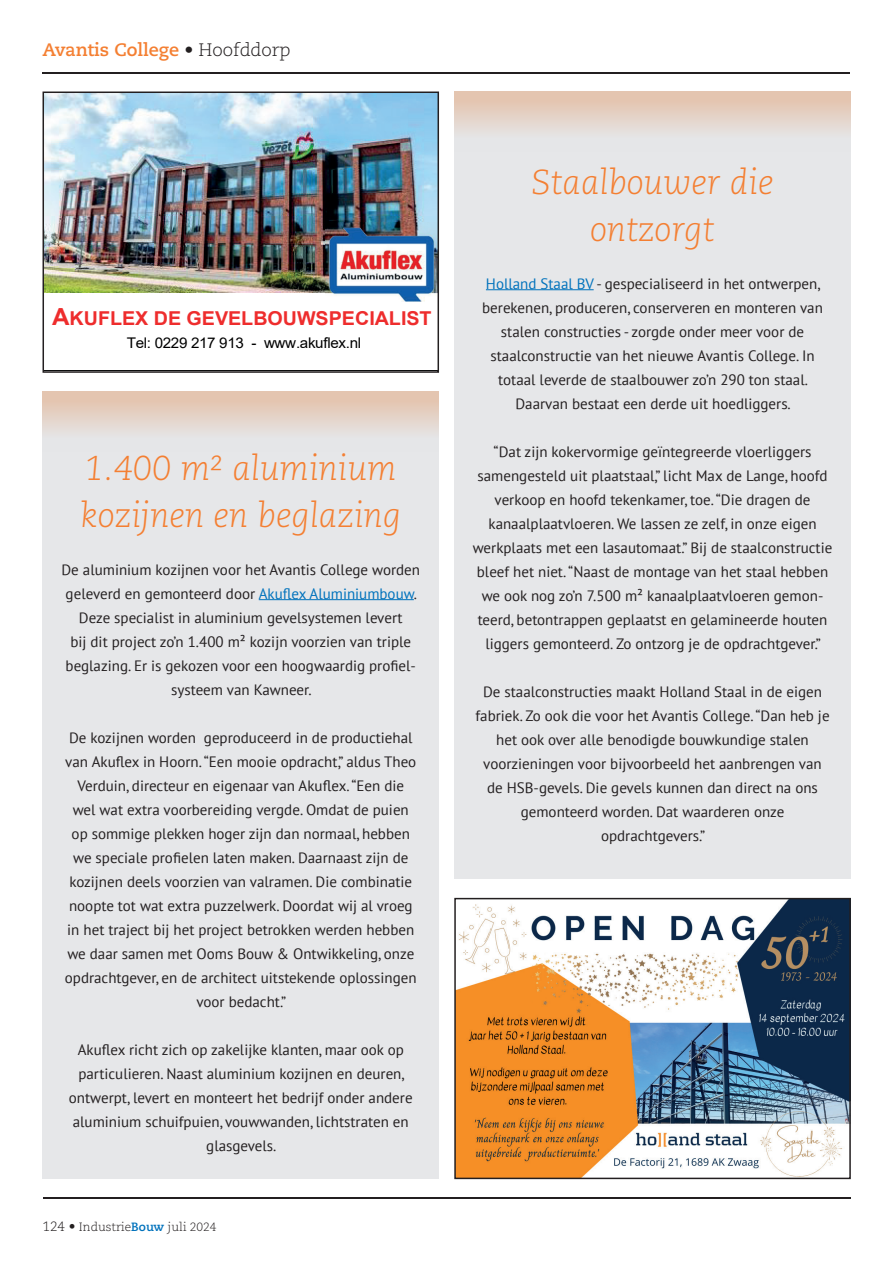
<style>
.page{position:relative;width:893px;height:1263px;background:#fff}
.page>*{position:absolute;margin:0;border:0;box-sizing:border-box;transform-origin:0 0}
.t1{font:italic 300 34.5px/46.5px "Caecilia LT Pro 46";color:#f47f32}
.t2{font:700 19.2px "Arial";color:#ee2d2d}
.t3{font:700 18px "Caecilia LT Pro 75";color:#f47f32}
.t4{font:15px/24px "PT Sans";color:#231f20;text-align:center}
.t5{font:14.7px "Arial";letter-spacing:-.02em;color:#000001}
.t6{font:300 12px "Caecilia LT Pro 45";color:#231f20}
.s1{font-family:"Caecilia LT Pro 45";font-weight:300;color:#231f20}
.s2{font-size:23.55px}
.s3{color:#0072bc}
.s4{font-size:13.5px}
.s5{font-family:"Caecilia LT Pro 75";font-weight:700;color:#0072bc}
</style>
<div class="page">
<hr style="left:43px;top:73px;width:807px;height:1px;background:#231f20">
<hr style="left:43px;top:1198px;width:808px;height:1px;background:#231f20">
<img style="left:46px;top:95px;width:390px;height:198px">
<img style="left:325px;top:223px;width:111px;height:79px">
<div style="left:43px;top:92px;width:396px;height:281px;border:2px solid #231f20"></div>
<div style="left:43px;top:392px;width:396px;height:787px;background:#e6e7e9"></div>
<div style="left:43px;top:392px;width:396px;height:60px;background:linear-gradient(to bottom,#e4c1a9,#e5ebf1)"></div>
<hr style="left:259px;top:599px;width:155px;height:1px;background:#0072bc">
<img style="left:457px;top:901px;width:391px;height:275px">
<div style="left:454px;top:898px;width:397px;height:281px;border:2px solid #231f20"></div>
<div style="left:454px;top:92px;width:396px;height:787px;background:#e6e7e9"></div>
<div style="left:454px;top:92px;width:396px;height:60px;background:linear-gradient(to bottom,#e4c1a9,#e5ebf1)"></div>
<hr style="left:486px;top:289px;width:108px;height:1px;background:#0072bc">
<p class="t3" style="left:43px;top:38px;width:249px">Avantis College <span class="s1">• Hoofddorp</span></p>
<p class="t2" style="left:52px;top:305px;width:381px"><span class="s2">A</span>KUFLEX DE GEVELBOUWSPECIALIST</p>
<p class="t5" style="left:127px;top:333px;width:236px">Tel: 0229 217 913 - www.akuflex.nl</p>
<h1 class="t1" style="left:80px;top:445px;width:323px">1.400 m² aluminium kozijnen en beglazing</h1>
<p class="t4" style="left:62px;top:557px;width:360px">De aluminium kozijnen voor het Avantis College worden geleverd en gemonteerd door <span class="s3">Akuflex Aluminiumbouw</span>.<br>Deze specialist in aluminium gevelsystemen levert<br>bij dit project zo’n 1.400 m² kozijn voorzien van triple beglazing. Er is gekozen voor een hoogwaardig profiel&shy;systeem van Kawneer.</p>
<p class="t4" style="left:65px;top:725px;width:353px">De kozijnen worden geproduceerd in de productiehal van Akuflex in Hoorn. “Een mooie opdracht,” aldus Theo Verduin, directeur en eigenaar van Akuflex. “Een die wel wat extra voorbereiding vergde. Omdat de puien op sommige plekken hoger zijn dan normaal, hebben we speciale profielen laten maken. Daarnaast zijn de kozijnen deels voorzien van valramen. Die combinatie noopte tot wat extra puzzelwerk. Doordat wij al vroeg in het traject bij het project betrokken werden hebben we daar samen met Ooms Bouw &amp; Ontwikkeling, onze opdrachtgever, en de architect uitstekende oplossingen voor bedacht.”</p>
<p class="t4" style="left:69px;top:1037px;width:345px">Akuflex richt zich op zakelijke klanten, maar ook op particulieren. Naast aluminium kozijnen en deuren, ontwerpt, levert en monteert het bedrijf onder andere aluminium schuifpuien, vouwwanden, lichtstraten en glasgevels.</p>
<p class="t6" style="left:43px;top:1219px;width:176px"><span class="s4">124 •</span> Industrie<span class="s5">Bouw</span> juli 2024</p>
<h1 class="t1" style="left:532px;top:159px;width:243px;text-align:center">Staalbouwer die ontzorgt</h1>
<p class="t4" style="left:482px;top:271px;width:342px"><span class="s3">Holland Staal BV</span> - gespecialiseerd in het ontwerpen, berekenen, produceren, conserveren en monteren van stalen constructies - zorgde onder meer voor de staalconstructie van het nieuwe Avantis College. In totaal leverde de staalbouwer zo’n 290 ton staal.<br>Daarvan bestaat een derde uit hoedliggers.</p>
<p class="t4" style="left:473px;top:439px;width:361px">“Dat zijn kokervormige geïntegreerde vloerliggers samengesteld uit plaatstaal,” licht Max de Lange, hoofd verkoop en hoofd tekenkamer, toe. “Die dragen de kanaalplaatvloeren. We lassen ze zelf, in onze eigen werkplaats met een lasautomaat.” Bij de staalconstructie bleef het niet. “Naast de montage van het staal hebben we ook nog zo’n 7.500 m² kanaalplaatvloeren gemon&shy;teerd, betontrappen geplaatst en gelamineerde houten liggers gemonteerd. Zo ontzorg je de opdrachtgever.”</p>
<p class="t4" style="left:475px;top:679px;width:356px">De staalconstructies maakt Holland Staal in de eigen fabriek. Zo ook die voor het Avantis College. “Dan heb je het ook over alle benodigde bouwkundige stalen voorzieningen voor bijvoorbeeld het aanbrengen van de HSB-gevels. Die gevels kunnen dan direct na ons gemonteerd worden. Dat waarderen onze opdrachtgevers.”</p>
</div>
